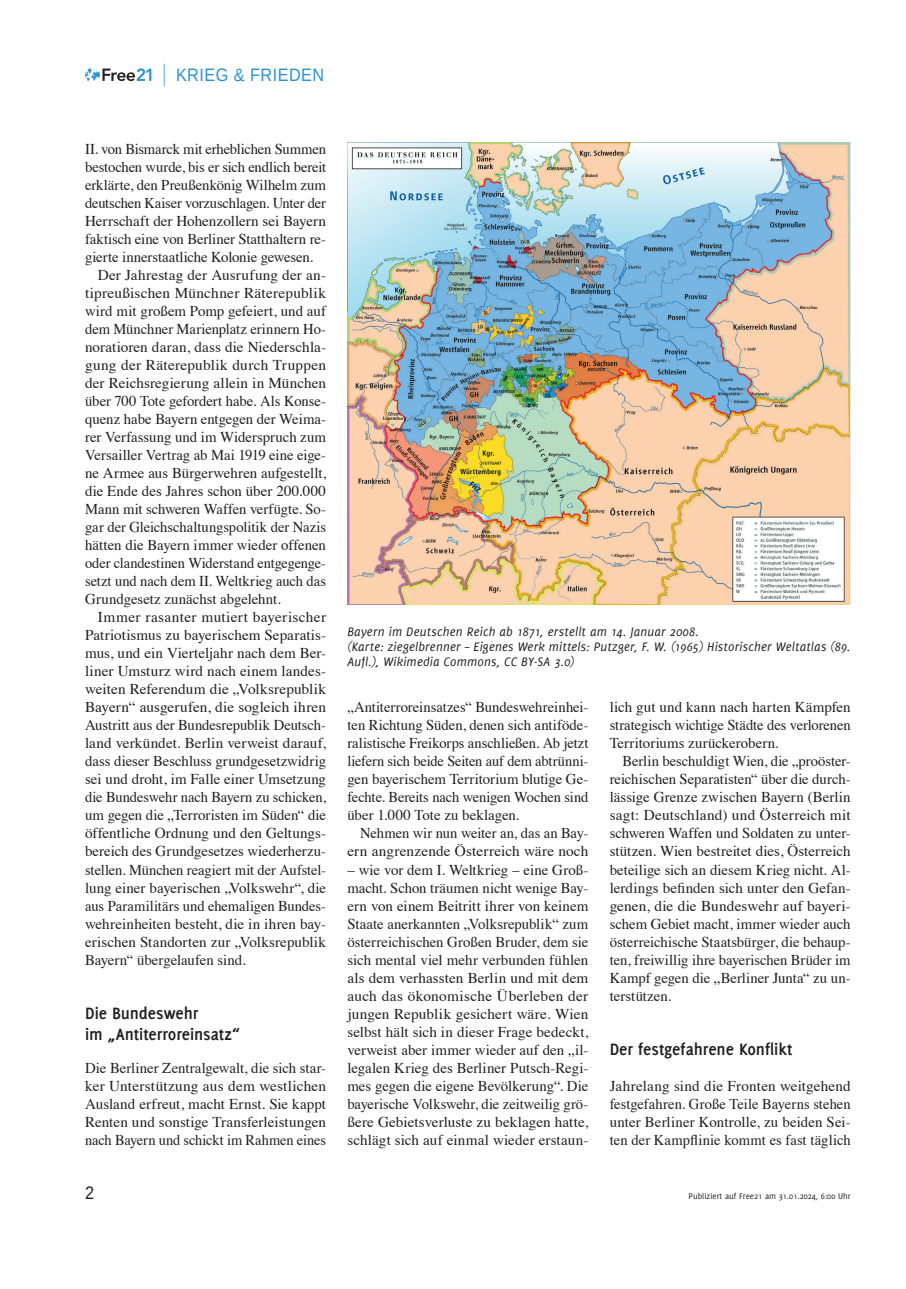
<style>
.page{position:relative;width:906px;height:1289px;background:#fff}
.page>*{position:absolute;margin:0;border:0;box-sizing:border-box;transform-origin:0 0}
.t1{font:700 18px/21px "Delicious";letter-spacing:-.005em;color:#231f20}
.t2{font:18px "Liberation Sans";letter-spacing:.03em;color:#2a92d0;scale:.9 1}
.t3{font:18px "Liberation Sans";color:#231f20;scale:.9 1}
.t4{font:15px/18px "Times";color:#231f20;text-align:justify}
.t5{font:15px "Times";color:#231f20;scale:.96 1}
.t6{font:15px "Times";letter-spacing:.025em;color:#231f20}
.t7{font:italic 13.5px/15px "Delicious";letter-spacing:.015em;color:#231f20}
.t8{font:9px "Delicious";color:#231f20}
</style>
<div class="page">
<svg style="left:85px;top:68px;width:66px;height:13px"></svg>
<hr style="left:163px;top:64px;width:2px;height:22px;background:#9abfe5">
<img style="left:347px;top:142px;width:502px;height:462px">
<p class="t2" style="left:176px;top:63px;width:166px">KRIEG &amp; FRIEDEN</p>
<p class="t4" style="left:85px;top:139px;width:242px">II. von Bismarck mit erheblichen Summen</p>
<p class="t4" style="left:85px;top:157px;width:242px">bestochen wurde, bis er sich endlich bereit</p>
<p class="t4" style="left:85px;top:175px;width:242px">erklärte, den Preußenkönig Wilhelm zum</p>
<p class="t4" style="left:85px;top:193px;width:242px">deutschen Kaiser vorzuschlagen. Unter der</p>
<p class="t4" style="left:85px;top:211px;width:242px">Herrschaft der Hohenzollern sei Bayern</p>
<p class="t4" style="left:85px;top:229px;width:242px">faktisch eine von Berliner Statthaltern re-</p>
<p class="t4" style="left:85px;top:247px;width:230px">gierte innerstaatliche Kolonie gewesen.</p>
<p class="t4" style="left:98px;top:265px;width:230px">Der Jahrestag der Ausrufung der an-</p>
<p class="t4" style="left:85px;top:283px;width:242px">tipreußischen Münchner Räterepublik</p>
<p class="t4" style="left:85px;top:301px;width:242px">wird mit großem Pomp gefeiert, und auf</p>
<p class="t4" style="left:85px;top:319px;width:242px">dem Münchner Marienplatz erinnern Ho-</p>
<p class="t4" style="left:85px;top:337px;width:242px">noratioren daran, dass die Niederschla-</p>
<p class="t4" style="left:85px;top:355px;width:242px">gung der Räterepublik durch Truppen</p>
<p class="t4" style="left:85px;top:373px;width:242px">der Reichsregierung allein in München</p>
<p class="t4" style="left:85px;top:391px;width:242px">über 700 Tote gefordert habe. Als Konse-</p>
<p class="t4" style="left:85px;top:409px;width:242px">quenz habe Bayern entgegen der Weima-</p>
<p class="t4" style="left:85px;top:427px;width:242px">rer Verfassung und im Widerspruch zum</p>
<p class="t4" style="left:85px;top:445px;width:242px">Versailler Vertrag ab Mai 1919 eine eige-</p>
<p class="t4" style="left:85px;top:463px;width:242px">ne Armee aus Bürgerwehren aufgestellt,</p>
<p class="t4" style="left:85px;top:481px;width:242px">die Ende des Jahres schon über 200.000</p>
<p class="t4" style="left:85px;top:499px;width:242px">Mann mit schweren Waffen verfügte. So-</p>
<p class="t4" style="left:85px;top:517px;width:242px">gar der Gleichschaltungspolitik der Nazis</p>
<p class="t4" style="left:85px;top:535px;width:242px">hätten die Bayern immer wieder offenen</p>
<p class="t5" style="left:85px;top:549px;width:252px">oder clandestinen Widerstand entgegenge-</p>
<p class="t4" style="left:85px;top:571px;width:242px">setzt und nach dem II. Weltkrieg auch das</p>
<p class="t4" style="left:85px;top:589px;width:197px">Grundgesetz zunächst abgelehnt.</p>
<p class="t6" style="left:98px;top:603px;width:230px">Immer rasanter mutiert bayerischer</p>
<p class="t4" style="left:85px;top:625px;width:242px">Patriotismus zu bayerischem Separatis-</p>
<p class="t4" style="left:85px;top:643px;width:242px">mus, und ein Vierteljahr nach dem Ber-</p>
<p class="t4" style="left:85px;top:661px;width:242px">liner Umsturz wird nach einem landes-</p>
<p class="t4" style="left:85px;top:679px;width:242px">weiten Referendum die „Volksrepublik</p>
<p class="t4" style="left:85px;top:697px;width:242px">Bayern“ ausgerufen, die sogleich ihren</p>
<p class="t4" style="left:85px;top:715px;width:242px">Austritt aus der Bundesrepublik Deutsch-</p>
<p class="t4" style="left:85px;top:733px;width:242px">land verkündet. Berlin verweist darauf,</p>
<p class="t4" style="left:85px;top:751px;width:242px">dass dieser Beschluss grundgesetzwidrig</p>
<p class="t4" style="left:85px;top:769px;width:242px">sei und droht, im Falle einer Umsetzung</p>
<p class="t4" style="left:85px;top:787px;width:242px">die Bundeswehr nach Bayern zu schicken,</p>
<p class="t4" style="left:85px;top:805px;width:242px">um gegen die „Terroristen im Süden“ die</p>
<p class="t4" style="left:85px;top:823px;width:242px">öffentliche Ordnung und den Geltungs-</p>
<p class="t4" style="left:85px;top:841px;width:242px">bereich des Grundgesetzes wiederherzu-</p>
<p class="t4" style="left:85px;top:859px;width:242px">stellen. München reagiert mit der Aufstel-</p>
<p class="t4" style="left:85px;top:877px;width:242px">lung einer bayerischen „Volkswehr“, die</p>
<p class="t4" style="left:85px;top:895px;width:242px">aus Paramilitärs und ehemaligen Bundes-</p>
<p class="t4" style="left:85px;top:913px;width:242px">wehreinheiten besteht, die in ihren bay-</p>
<p class="t4" style="left:85px;top:931px;width:242px">erischen Standorten zur „Volksrepublik</p>
<p class="t4" style="left:85px;top:949px;width:162px">Bayern“ übergelaufen sind.</p>
<p class="t1" style="left:85px;top:1001px;width:156px">Die Bundeswehr<br>im „Antiterroreinsatz“</p>
<p class="t4" style="left:85px;top:1057px;width:242px">Die Berliner Zentralgewalt, die sich star&shy;ker Unterstützung aus dem westlichen Ausland erfreut, macht Ernst. Sie kappt Renten und sonstige Transferleistungen nach Bayern und schickt im Rahmen eines</p>
<p class="t7" style="left:347px;top:624px;width:505px">Bayern im Deutschen Reich ab 1871, erstellt am 14. Januar 2008.<br>(Karte: ziegelbrenner – Eigenes Werk mittels: Putzger, F. W. (1965) Historischer Weltatlas (89.<br>Aufl.), Wikimedia Commons, CC BY-SA 3.0)</p>
<p class="t4" style="left:347px;top:697px;width:242px">„Antiterroreinsatzes“ Bundeswehreinhei&shy;ten Richtung Süden, denen sich antiföde&shy;ralistische Freikorps anschließen. Ab jetzt liefern sich beide Seiten auf dem abtrünni&shy;gen bayerischem Territorium blutige Ge&shy;fechte. Bereits nach wenigen Wochen sind über 1.000 Tote zu beklagen.</p>
<p class="t4" style="left:347px;top:823px;width:242px;text-align:right">Nehmen wir nun weiter an, das an Bay&shy;ern angrenzende Österreich wäre noch</p>
<p class="t4" style="left:347px;top:859px;width:242px">– wie vor dem I. Weltkrieg – eine Groß&shy;macht. Schon träumen nicht wenige Bay&shy;ern von einem Beitritt ihrer von keinem Staate anerkannten „Volksrepublik“ zum österreichischen Großen Bruder, dem sie sich mental viel mehr verbunden fühlen als dem verhassten Berlin und mit dem auch das ökonomische Überleben der jungen Republik gesichert wäre. Wien selbst hält sich in dieser Frage bedeckt, verweist aber immer wieder auf den „il&shy;legalen Krieg des Berliner Putsch-Regi&shy;mes gegen die eigene Bevölkerung“. Die bayerische Volkswehr, die zeitweilig grö&shy;ßere Gebietsverluste zu beklagen hatte, schlägt sich auf einmal wieder erstaun-</p>
<p class="t4" style="left:609px;top:697px;width:242px">lich gut und kann nach harten Kämpfen strategisch wichtige Städte des verlorenen Territoriums zurückerobern.</p>
<p class="t4" style="left:609px;top:751px;width:242px;text-indent:13px">Berlin beschuldigt Wien, die „proöster&shy;reichischen Separatisten“ über die durch&shy;lässige Grenze zwischen Bayern (Berlin sagt: Deutschland) und Österreich mit schweren Waffen und Soldaten zu unter&shy;stützen. Wien bestreitet dies, Österreich beteilige sich an diesem Krieg nicht. Al&shy;lerdings befinden sich unter den Gefan&shy;genen, die die Bundeswehr auf bayeri&shy;schem Gebiet macht, immer wieder auch österreichische Staatsbürger, die behaup&shy;ten, freiwillig ihre bayerischen Brüder im Kampf gegen die „Berliner Junta“ zu un&shy;terstützen.</p>
<p class="t1" style="left:609px;top:1037px;width:184px">Der festgefahrene Konflikt</p>
<p class="t4" style="left:609px;top:1075px;width:242px">Jahrelang sind die Fronten weitgehend festgefahren. Große Teile Bayerns stehen unter Berliner Kontrolle, zu beiden Sei&shy;ten der Kampflinie kommt es fast täglich</p>
<p class="t3" style="left:85px;top:1180px;width:12px">2</p>
<p class="t8" style="left:688px;top:1190px;width:163px">Publiziert auf Free21 am 31.01.2024, 6:00 Uhr</p>
</div>
